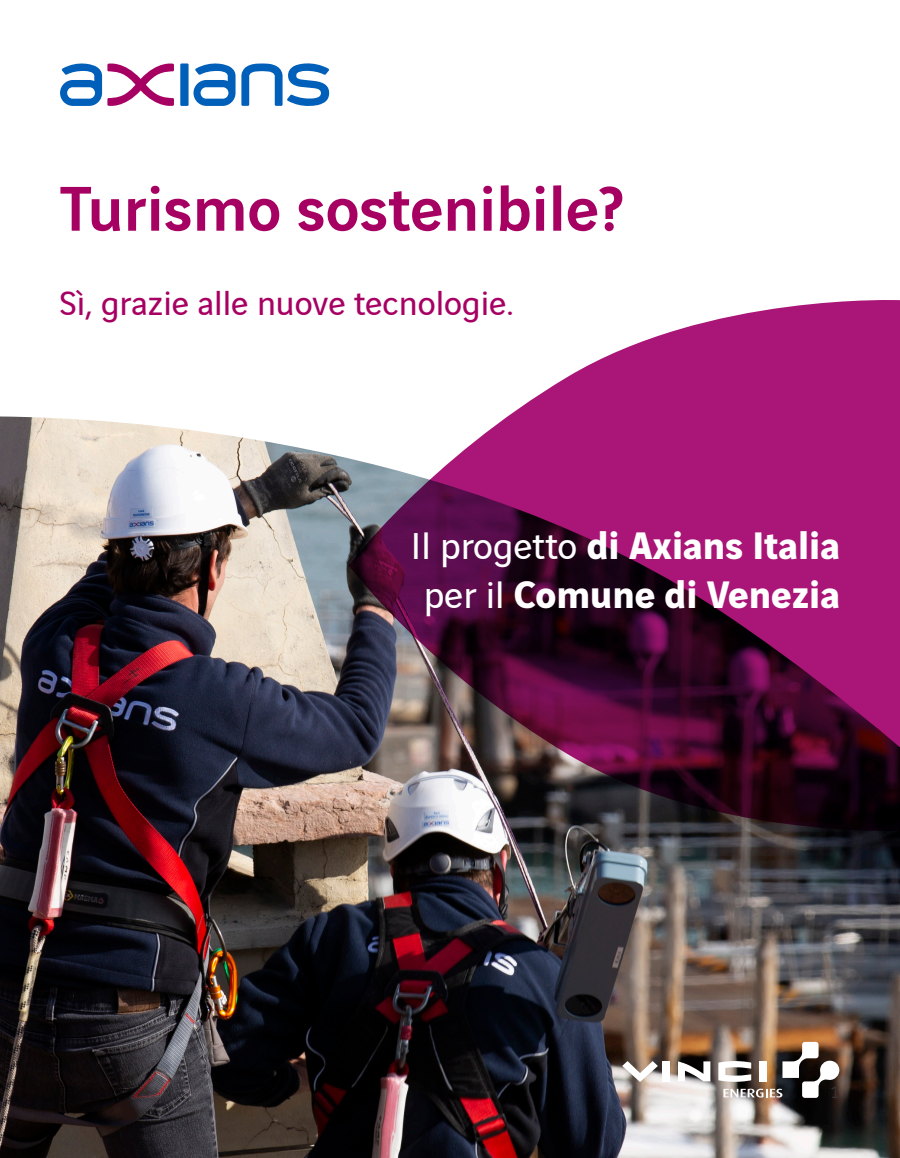
<style>
.page{position:relative;width:900px;height:1158px;background:#fff}
.page>*{position:absolute;margin:0;border:0;box-sizing:border-box;transform-origin:0 0}
.t1{font:500 67.5px "Vinci Sans";color:#a70063}
.t2{font:700 40.5px "Vinci Sans";color:#fff}
.t3{font:36.75px "Vinci Sans";color:#a70063}
.testi{font:18px "Vinci Sans";color:#333}
.s1{font-weight:400}
</style>
<div class="page">
<img style="left:0;top:417px;width:899px;height:741px">
<svg style="left:348px;top:300px;width:551px;height:532px;background:#853c6c"></svg>
<div style="left:662px;top:1061px;width:7px;height:20px;background:#fff"></div>
<svg style="left:677px;top:1061px;width:33px;height:20px"></svg>
<svg style="left:622px;top:1061px;width:35px;height:21px"></svg>
<img style="left:718px;top:1042px;width:121px;height:56px">
<div style="left:180px;top:63px;width:8px;height:43px;background:#005fb9"></div>
<svg style="left:193px;top:63px;width:42px;height:43px"></svg>
<svg style="left:60px;top:63px;width:114px;height:43px"></svg>
<svg style="left:241px;top:63px;width:88px;height:43px"></svg>
<p class="t1" style="left:59px;top:156px;width:565px">Turismo sostenibile?</p>
<p class="t3" style="left:59px;top:276px;width:456px">Sì, grazie alle nuove tecnologie.</p>
<p class="t2" style="left:411px;top:514px;width:430px"><span class="s1">Il progetto</span> di Axians Italia</p>
<p class="t2" style="left:423px;top:562px;width:417px"><span class="s1">per il</span> Comune di Venezia</p>
<p class="testi" style="left:830px;top:1079px;width:10px">1</p>
</div>
